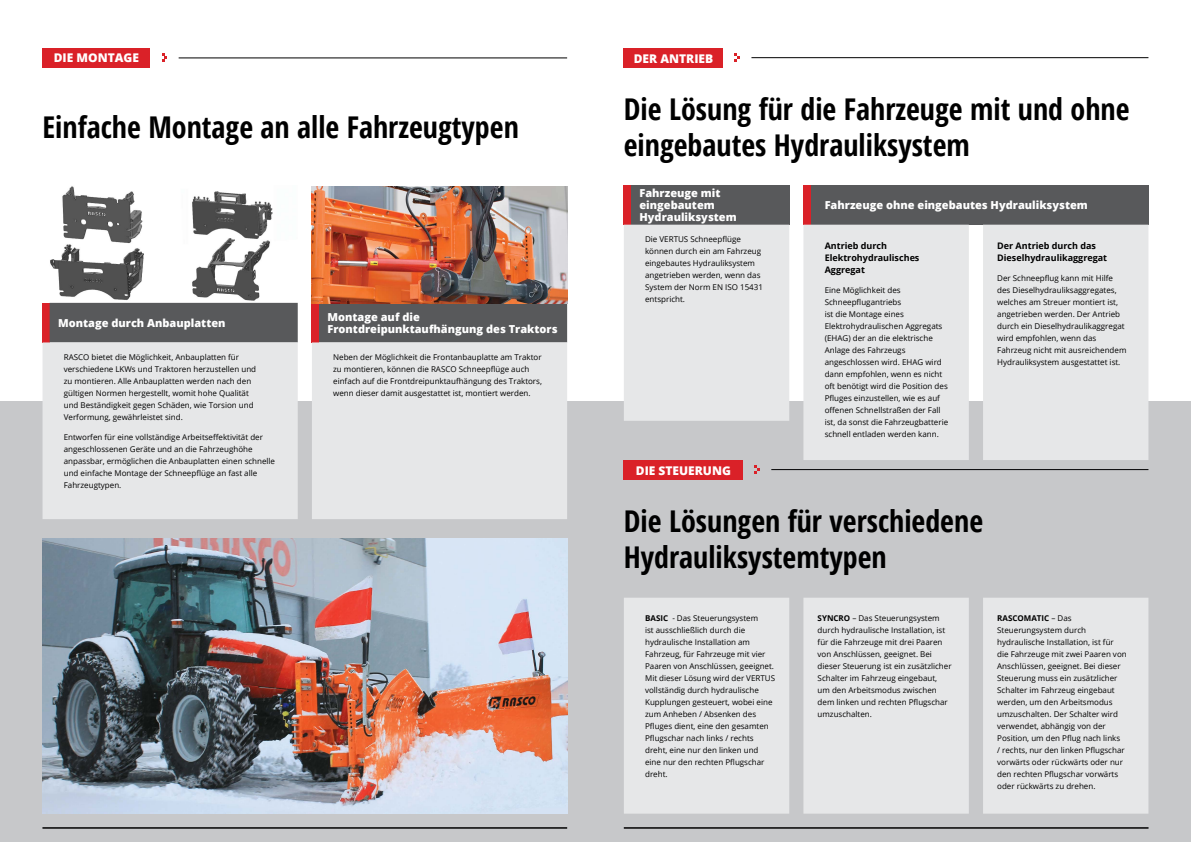
<style>
.page{position:relative;width:1191px;height:842px;background:#fff}
.page>*{position:absolute;margin:0;border:0;box-sizing:border-box;transform-origin:0 0}
.t1{font:700 condensed 30px/36px "Open Sans";color:#000}
.t2{font:800 12px "Open Sans";color:#fff}
.t3{font:800 11px/12px "Open Sans";color:#fff}
.t4{font:700 9px/12px "Open Sans";color:#000}
.t5{font:8px/12px "Open Sans";color:#000}
.s1{font-weight:700}
</style>
<div class="page">
<div style="left:0;top:401px;width:1191px;height:441px;background:#c7c8ca"></div>
<hr style="left:43px;top:828px;width:524px;height:1px;background:#000">
<hr style="left:624px;top:828px;width:524px;height:1px;background:#000">
<img style="left:50px;top:186px;width:248px;height:117px">
<img style="left:43px;top:539px;width:524px;height:275px">
<div style="left:43px;top:303px;width:7px;height:39px;background:#da2128"></div>
<div style="left:50px;top:303px;width:248px;height:39px;background:#58595b"></div>
<div style="left:43px;top:342px;width:255px;height:177px;background:#e6e7e8"></div>
<div style="left:312px;top:303px;width:7px;height:39px;background:#da2128"></div>
<div style="left:319px;top:303px;width:248px;height:39px;background:#58595b"></div>
<div style="left:312px;top:342px;width:255px;height:177px;background:#e6e7e8"></div>
<div style="left:624px;top:185px;width:7px;height:40px;background:#da2128"></div>
<div style="left:631px;top:185px;width:158px;height:40px;background:#58595b"></div>
<div style="left:624px;top:225px;width:165px;height:196px;background:#e6e7e8"></div>
<div style="left:803px;top:185px;width:7px;height:40px;background:#da2128"></div>
<div style="left:810px;top:185px;width:338px;height:40px;background:#58595b"></div>
<div style="left:803px;top:225px;width:345px;height:235px;background:#e6e7e8"></div>
<div style="left:624px;top:598px;width:524px;height:216px;background:#e6e7e8"></div>
<hr style="left:179px;top:58px;width:388px;height:1px;background:#000">
<div style="left:43px;top:48px;width:107px;height:20px;background:#da2128"></div>
<svg style="left:162px;top:53px;width:5px;height:9px"></svg>
<hr style="left:751px;top:57px;width:397px;height:1px;background:#000">
<div style="left:624px;top:48px;width:99px;height:20px;background:#da2128"></div>
<svg style="left:734px;top:53px;width:6px;height:9px"></svg>
<img style="left:312px;top:186px;width:255px;height:117px">
<hr style="left:771px;top:469px;width:377px;height:1px;background:#000">
<div style="left:624px;top:460px;width:119px;height:20px;background:#da2128"></div>
<svg style="left:754px;top:465px;width:6px;height:9px"></svg>
<h2 class="t2" style="left:54px;top:49px;width:87px">DIE MONTAGE</h2>
<h2 class="t2" style="left:634px;top:49px;width:81px">DER ANTRIEB</h2>
<h1 class="t1" style="left:43px;top:108px;width:478px">Einfache Montage an alle Fahrzeugtypen</h1>
<h3 class="t3" style="left:58px;top:316px;width:169px">Montage durch Anbauplatten</h3>
<p class="t5" style="left:64px;top:351px;width:194px">RASCO bietet die Möglichkeit, Anbauplatten für verschiedene LKWs und Traktoren herzustellen und zu montieren. Alle Anbauplatten werden nach den gültigen Normen hergestellt, womit hohe Qualität und Beständigkeit gegen Schäden, wie Torsion und Verformung, gewährleistet sind.</p>
<p class="t5" style="left:64px;top:431px;width:213px">Entworfen für eine vollständige Arbeitseffektivität der angeschlossenen Geräte und an die Fahrzeughöhe anpassbar, ermöglichen die Anbauplatten einen schnelle und einfache Montage der Schneepflüge an fast alle Fahrzeugtypen.</p>
<h3 class="t3" style="left:327px;top:310px;width:231px">Montage auf die<br>Frontdreipunktaufhängung des Traktors</h3>
<p class="t5" style="left:333px;top:351px;width:210px">Neben der Möglichkeit die Frontanbauplatte am Traktor zu montieren, können die RASCO Schneepflüge auch einfach auf die Frontdreipunktaufhängung des Traktors, wenn dieser damit ausgestattet ist, montiert werden.</p>
<h1 class="t1" style="left:624px;top:90px;width:507px">Die Lösung für die Fahrzeuge mit und ohne eingebautes Hydrauliksystem</h1>
<h3 class="t3" style="left:639px;top:186px;width:99px">Fahrzeuge mit eingebautem<br>Hydrauliksystem</h3>
<p class="t5" style="left:645px;top:233px;width:119px">Die VERTUS Schneepflüge können durch ein am Fahrzeug eingebautes Hydrauliksystem angetrieben werden, wenn das<br>System der Norm EN ISO 15431 entspricht.</p>
<h3 class="t3" style="left:824px;top:198px;width:265px">Fahrzeuge ohne eingebautes Hydrauliksystem</h3>
<p class="t4" style="left:824px;top:239px;width:96px">Antrieb durch<br>Elektrohydraulisches<br>Aggregat</p>
<p class="t5" style="left:824px;top:284px;width:125px">Eine Möglichkeit des<br>Schneepflugantriebs<br>ist die Montage eines<br>Elektrohydraulischen Aggregats (EHAG) der an die elektrische<br>Anlage des Fahrzeugs angeschlossen wird. EHAG wird dann empfohlen, wenn es nicht oft benötigt wird die Position des<br>Pfluges einzustellen, wie es auf offenen Schnellstraßen der Fall ist, da sonst die Fahrzeugbatterie schnell entladen werden kann.</p>
<p class="t4" style="left:997px;top:239px;width:111px">Der Antrieb durch das<br>Dieselhydraulikaggregat</p>
<p class="t5" style="left:997px;top:272px;width:131px">Der Schneepflug kann mit Hilfe des Dieselhydrauliksaggregates, welches am Streuer montiert ist, angetrieben werden. Der Antrieb durch ein Dieselhydraulikaggregat wird empfohlen, wenn das Fahrzeug nicht mit ausreichendem Hydrauliksystem ausgestattet ist.</p>
<h2 class="t2" style="left:636px;top:461px;width:97px">DIE STEUERUNG</h2>
<h1 class="t1" style="left:624px;top:503px;width:361px">Die Lösungen für verschiedene<br>Hydrauliksystemtypen</h1>
<p class="t5" style="left:645px;top:612px;width:131px"><span class="s1">BASIC</span> - Das Steuerungsystem<br>ist ausschließlich durch die hydraulische Installation am<br>Fahrzeug, für Fahrzeuge mit vier<br>Paaren von Anschlüssen, geeignet.<br>Mit dieser Lösung wird der VERTUS vollständig durch hydraulische<br>Kupplungen gesteuert, wobei eine zum Anheben / Absenken des<br>Pfluges dient, eine den gesamten<br>Pflugschar nach links / rechts dreht, eine nur den linken und eine nur den rechten Pflugschar dreht.</p>
<p class="t5" style="left:817px;top:612px;width:135px"><span class="s1">SYNCRO</span> – Das Steuerungsystem durch hydraulische Installation, ist für die Fahrzeuge mit drei Paaren von Anschlüssen, geeignet. Bei dieser Steuerung ist ein zusätzlicher<br>Schalter im Fahrzeug eingebaut,<br>um den Arbeitsmodus zwischen dem linken und rechten Pflugschar umzuschalten.</p>
<p class="t5" style="left:997px;top:612px;width:131px"><span class="s1">RASCOMATIC</span> – Das<br>Steuerungsystem durch hydraulische Installation, ist für die Fahrzeuge mit zwei Paaren von<br>Anschlüssen, geeignet. Bei dieser<br>Steuerung muss ein zusätzlicher<br>Schalter im Fahrzeug eingebaut werden, um den Arbeitsmodus umzuschalten. Der Schalter wird verwendet, abhängig von der<br>Position, um den Pflug nach links<br>/ rechts, nur den linken Pflugschar vorwärts oder rückwärts oder nur den rechten Pflugschar vorwärts oder rückwärts zu drehen.</p>
</div>
